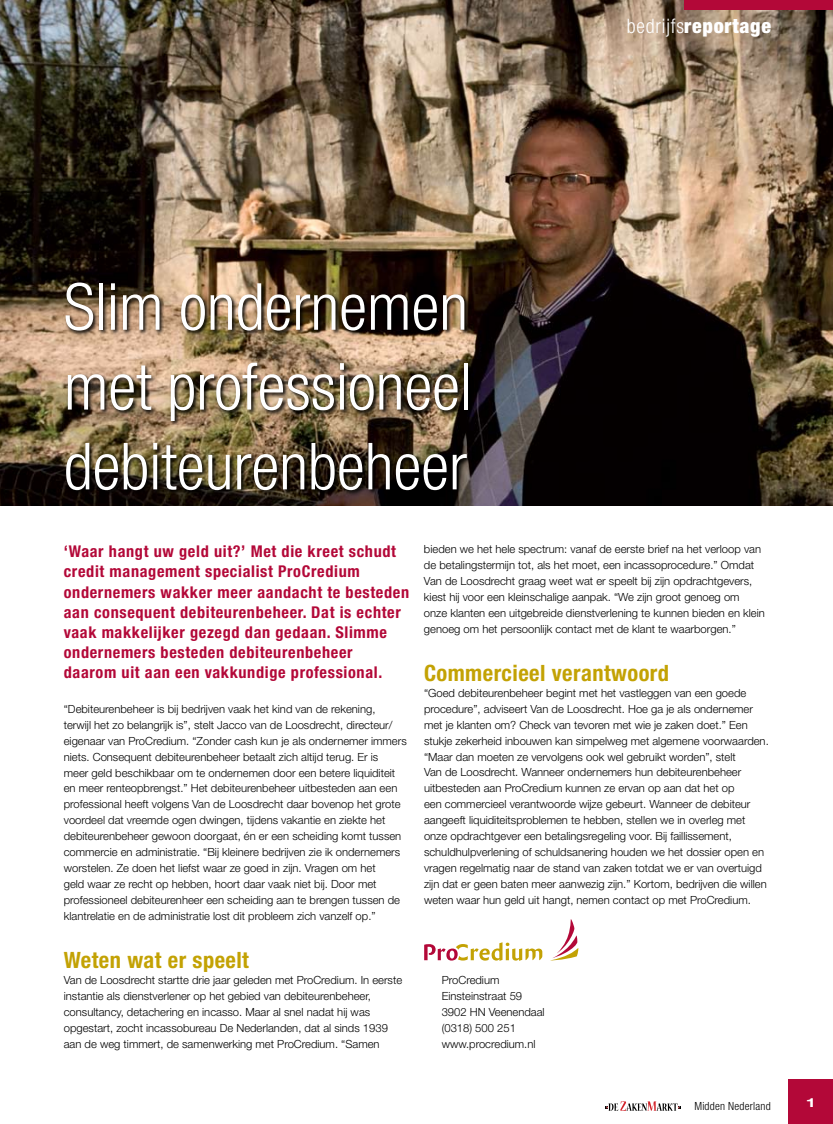
<style>
.page{position:relative;width:833px;height:1124px;background:#fff}
.page>*{position:absolute;margin:0;border:0;box-sizing:border-box;transform-origin:0 0}
.t1{font:300 condensed 65px/79.8px "Helvetica Neue LT";color:#fff;text-align:justify}
.t2{font:700 condensed 22.5px "Helvetica Neue LT";letter-spacing:.02em;color:#c3a204}
.t3{font:900 condensed 20px "Helvetica Neue LT";letter-spacing:.04em;color:#fff}
.t4{font:700 condensed 16.25px/20px "Helvetica Neue LT";letter-spacing:.04em;color:#b30838}
.t5{font:700 12.5px "Helvetica Neue LT";color:#fff;scale:1.47 1}
.t6{font:300 11.25px/16px "Helvetica Neue LT";color:#000}
.t7{font:300 condensed 11.25px "Helvetica Neue LT";letter-spacing:.02em;color:#000}
.s1{font-weight:300}
</style>
<div class="page">
<svg style="left:605px;top:1101px;width:75px;height:9px"></svg>
<div style="left:788px;top:1079px;width:45px;height:44px;background:#b30838"></div>
<img style="left:0;top:0;width:833px;height:506px">
<div style="left:685px;top:0;width:148px;height:9px;background:#b30838"></div>
<svg style="left:552px;top:919px;width:26px;height:41px"></svg>
<svg style="left:424px;top:942px;width:118px;height:18px"></svg>
<img style="left:65px;top:281px;width:409px;height:215px">
<h1 class="t1" style="left:64px;top:267px;width:409px">Slim ondernemen met professioneel debiteurenbeheer</h1>
<h3 class="t3" style="left:627px;top:14px;width:146px"><span class="s1">bedrijfs</span>reportage</h3>
<p class="t4" style="left:64px;top:541px;width:347px">‘Waar hangt uw geld uit?’ Met die kreet schudt credit management specialist ProCredium ondernemers wakker meer aandacht te besteden aan consequent debiteurenbeheer. Dat is echter vaak makkelijker gezegd dan gedaan. Slimme ondernemers besteden debiteurenbeheer daarom uit aan een vakkundige professional.</p>
<p class="t6" style="left:64px;top:700px;width:344px">“Debiteurenbeheer is bij bedrijven vaak het kind van de rekening,<br>terwijl het zo belangrijk is”, stelt Jacco van de Loosdrecht, directeur/ eigenaar van ProCredium. “Zonder cash kun je als ondernemer immers niets. Consequent debiteurenbeheer betaalt zich altijd terug. Er is<br>meer geld beschikbaar om te ondernemen door een betere liquiditeit en meer renteopbrengst.” Het debiteurenbeheer uitbesteden aan een professional heeft volgens Van de Loosdrecht daar bovenop het grote voordeel dat vreemde ogen dwingen, tijdens vakantie en ziekte het debiteurenbeheer gewoon doorgaat, én er een scheiding komt tussen commercie en administratie. “Bij kleinere bedrijven zie ik ondernemers worstelen. Ze doen het liefst waar ze goed in zijn. Vragen om het<br>geld waar ze recht op hebben, hoort daar vaak niet bij. Door met professioneel debiteurenheer een scheiding aan te brengen tussen de klantrelatie en de administratie lost dit probleem zich vanzelf op.”</p>
<h2 class="t2" style="left:64px;top:946px;width:187px">Weten wat er speelt</h2>
<p class="t6" style="left:64px;top:971px;width:340px">Van de Loosdrecht startte drie jaar geleden met ProCredium. In eerste instantie als dienstverlener op het gebied van debiteurenbeheer, consultancy, detachering en incasso. Maar al snel nadat hij was opgestart, zocht incassobureau De Nederlanden, dat al sinds 1939 aan de weg timmert, de samenwerking met ProCredium. “Samen</p>
<p class="t6" style="left:424px;top:541px;width:342px">bieden we het hele spectrum: vanaf de eerste brief na het verloop van de betalingstermijn tot, als het moet, een incassoprocedure.” Omdat Van de Loosdrecht graag weet wat er speelt bij zijn opdrachtgevers, kiest hij voor een kleinschalige aanpak. “We zijn groot genoeg om onze klanten een uitgebreide dienstverlening te kunnen bieden en klein genoeg om het persoonlijk contact met de klant te waarborgen.”</p>
<h2 class="t2" style="left:424px;top:659px;width:247px">Commercieel verantwoord</h2>
<p class="t6" style="left:424px;top:684px;width:346px">“Goed debiteurenbeheer begint met het vastleggen van een goede procedure”, adviseert Van de Loosdrecht. Hoe ga je als ondernemer met je klanten om? Check van tevoren met wie je zaken doet.” Een stukje zekerheid inbouwen kan simpelweg met algemene voorwaarden. “Maar dan moeten ze vervolgens ook wel gebruikt worden”, stelt<br>Van de Loosdrecht. Wanneer ondernemers hun debiteurenbeheer uitbesteden aan ProCredium kunnen ze ervan op aan dat het op<br>een commercieel verantwoorde wijze gebeurt. Wanneer de debiteur aangeeft liquiditeitsproblemen te hebben, stellen we in overleg met onze opdrachtgever een betalingsregeling voor. Bij faillissement, schuldhulpverlening of schuldsanering houden we het dossier open en vragen regelmatig naar de stand van zaken totdat we er van overtuigd zijn dat er geen baten meer aanwezig zijn.” Kortom, bedrijven die willen weten waar hun geld uit hangt, nemen contact op met ProCredium.</p>
<p class="t6" style="left:442px;top:971px;width:104px">ProCredium<br>Einsteinstraat 59<br>3902 HN Veenendaal (0318) 500 251 www.procredium.nl</p>
<p class="t7" style="left:694px;top:1098px;width:78px">Midden Nederland</p>
<p class="t5" style="left:805px;top:1094px;width:8px">1</p>
</div>
